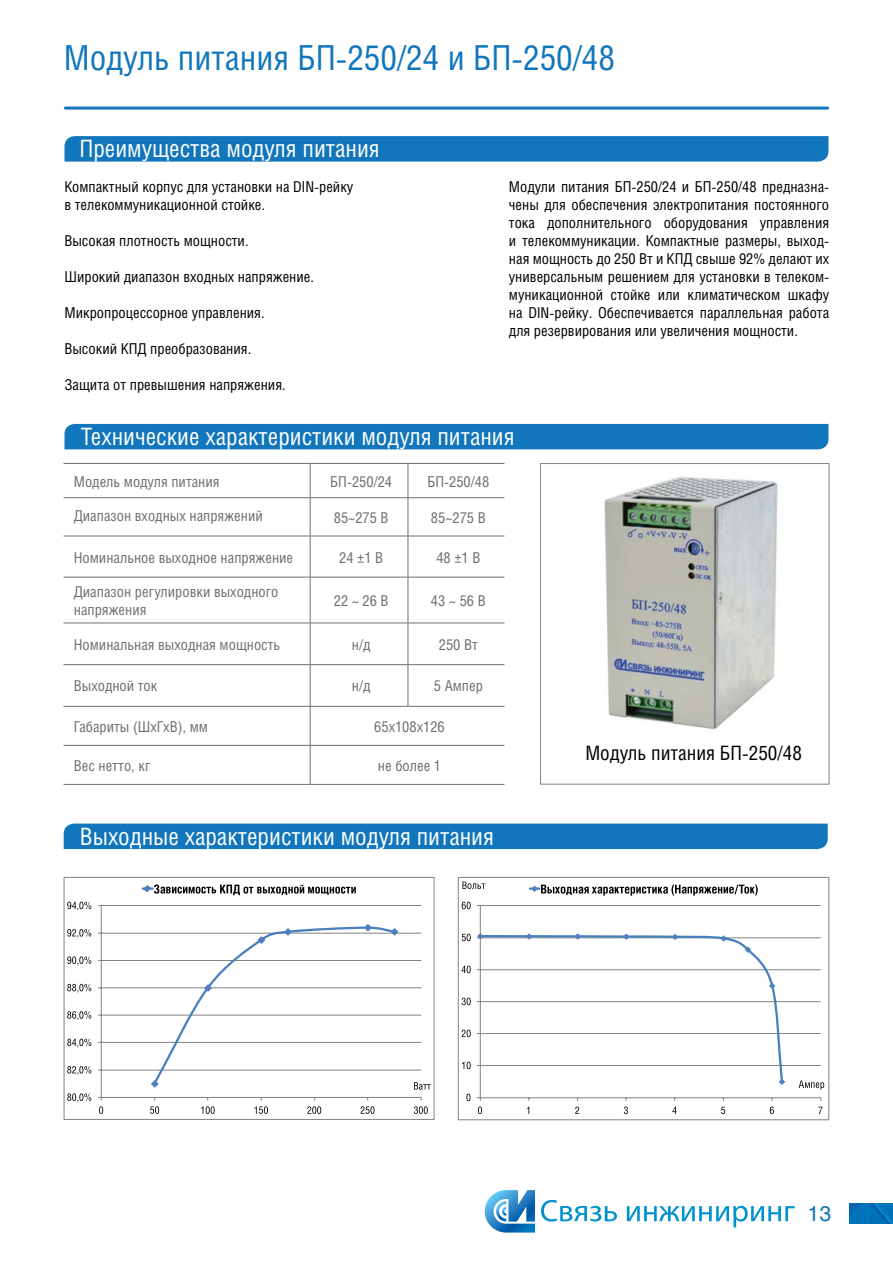
<style>
.page{position:relative;width:893px;height:1263px;background:#fff}
.page>*{position:absolute;margin:0;border:0;box-sizing:border-box;transform-origin:0 0}
.t1{font:34.5px "Helios Cond C";color:#1176bb}
.t2{font:24px "Helios Cond C";color:#fff}
.t3{font:21px "Helios C";color:#1176bb}
.t4{font:19.95px "Helios Cond C";color:#000}
.t5{font:15px/18px "Helios Cond C";color:#000}
.t6{font:15px/18px "Helios Cond C";color:#6d6e71}
</style>
<div class="page">
<hr style="left:65px;top:107px;width:763px;height:3px;background:#1176bb">
<svg style="left:485px;top:1190px;width:50px;height:42px"></svg>
<svg style="left:541px;top:1200px;width:76px;height:21px"></svg>
<svg style="left:627px;top:1206px;width:168px;height:21px"></svg>
<img style="left:849px;top:1203px;width:44px;height:20px">
<div style="left:540px;top:463px;width:289px;height:321px;border:1px solid #808285"></div>
<svg style="left:64px;top:136px;width:764px;height:26px;background:#1679bc"></svg>
<div style="left:64px;top:424px;width:764px;height:25px;background:#1176bb"></div>
<hr style="left:64px;top:463px;width:246px;height:1px;background:#6d6e71">
<hr style="left:310px;top:463px;width:98px;height:1px;background:#6d6e71">
<hr style="left:310px;top:464px;width:1px;height:33px;background:#6d6e71">
<hr style="left:408px;top:463px;width:96px;height:1px;background:#6d6e71">
<hr style="left:408px;top:464px;width:1px;height:33px;background:#6d6e71">
<hr style="left:64px;top:497px;width:246px;height:1px;background:#6d6e71">
<hr style="left:310px;top:497px;width:98px;height:1px;background:#6d6e71">
<hr style="left:310px;top:498px;width:1px;height:38px;background:#6d6e71">
<hr style="left:408px;top:497px;width:96px;height:1px;background:#6d6e71">
<hr style="left:408px;top:498px;width:1px;height:38px;background:#6d6e71">
<hr style="left:64px;top:536px;width:246px;height:1px;background:#6d6e71">
<hr style="left:310px;top:536px;width:98px;height:1px;background:#6d6e71">
<hr style="left:310px;top:536px;width:1px;height:41px;background:#6d6e71">
<hr style="left:408px;top:536px;width:96px;height:1px;background:#6d6e71">
<hr style="left:408px;top:536px;width:1px;height:41px;background:#6d6e71">
<hr style="left:64px;top:577px;width:246px;height:1px;background:#6d6e71">
<hr style="left:310px;top:577px;width:98px;height:1px;background:#6d6e71">
<hr style="left:310px;top:577px;width:1px;height:46px;background:#6d6e71">
<hr style="left:408px;top:577px;width:96px;height:1px;background:#6d6e71">
<hr style="left:408px;top:577px;width:1px;height:46px;background:#6d6e71">
<hr style="left:64px;top:623px;width:246px;height:1px;background:#6d6e71">
<hr style="left:310px;top:623px;width:98px;height:1px;background:#6d6e71">
<hr style="left:310px;top:623px;width:1px;height:41px;background:#6d6e71">
<hr style="left:408px;top:623px;width:96px;height:1px;background:#6d6e71">
<hr style="left:408px;top:623px;width:1px;height:41px;background:#6d6e71">
<hr style="left:64px;top:664px;width:246px;height:1px;background:#6d6e71">
<hr style="left:64px;top:706px;width:246px;height:1px;background:#6d6e71">
<hr style="left:310px;top:707px;width:1px;height:38px;background:#6d6e71">
<hr style="left:64px;top:745px;width:246px;height:1px;background:#6d6e71">
<hr style="left:310px;top:745px;width:98px;height:1px;background:#6d6e71">
<hr style="left:310px;top:746px;width:1px;height:38px;background:#6d6e71">
<hr style="left:408px;top:745px;width:96px;height:1px;background:#6d6e71">
<hr style="left:64px;top:784px;width:246px;height:1px;background:#6d6e71">
<hr style="left:310px;top:784px;width:98px;height:1px;background:#6d6e71">
<hr style="left:408px;top:784px;width:96px;height:1px;background:#6d6e71">
<hr style="left:310px;top:664px;width:98px;height:1px;background:#6d6e71">
<hr style="left:310px;top:665px;width:1px;height:41px;background:#6d6e71">
<hr style="left:408px;top:664px;width:96px;height:1px;background:#6d6e71">
<hr style="left:408px;top:665px;width:1px;height:41px;background:#6d6e71">
<hr style="left:310px;top:706px;width:98px;height:1px;background:#6d6e71">
<hr style="left:408px;top:706px;width:96px;height:1px;background:#6d6e71">
<div style="left:64px;top:823px;width:764px;height:26px;background:#1176bb"></div>
<img style="left:604px;top:477px;width:174px;height:253px">
<hr style="left:101px;top:905px;width:320px;height:1px;background:#808285">
<hr style="left:101px;top:933px;width:320px;height:1px;background:#808285">
<hr style="left:101px;top:960px;width:320px;height:1px;background:#808285">
<hr style="left:101px;top:987px;width:320px;height:1px;background:#808285">
<hr style="left:101px;top:1015px;width:320px;height:1px;background:#808285">
<hr style="left:101px;top:1042px;width:320px;height:1px;background:#808285">
<hr style="left:101px;top:1070px;width:320px;height:1px;background:#808285">
<hr style="left:101px;top:905px;width:1px;height:192px;background:#808285">
<hr style="left:101px;top:1097px;width:320px;height:1px;background:#808285">
<svg style="left:151px;top:924px;width:247px;height:164px"></svg>
<svg style="left:67px;top:1093px;width:24px;height:9px"></svg>
<svg style="left:67px;top:1066px;width:24px;height:9px"></svg>
<svg style="left:67px;top:1039px;width:24px;height:8px"></svg>
<svg style="left:67px;top:1011px;width:24px;height:9px"></svg>
<svg style="left:67px;top:984px;width:24px;height:9px"></svg>
<svg style="left:67px;top:956px;width:24px;height:9px"></svg>
<svg style="left:67px;top:929px;width:24px;height:9px"></svg>
<svg style="left:67px;top:902px;width:24px;height:8px"></svg>
<svg style="left:99px;top:1106px;width:4px;height:8px"></svg>
<svg style="left:150px;top:1106px;width:9px;height:8px"></svg>
<svg style="left:201px;top:1106px;width:14px;height:8px"></svg>
<svg style="left:254px;top:1106px;width:14px;height:8px"></svg>
<svg style="left:307px;top:1106px;width:14px;height:8px"></svg>
<svg style="left:361px;top:1106px;width:13px;height:8px"></svg>
<svg style="left:414px;top:1106px;width:14px;height:8px"></svg>
<svg style="left:143px;top:884px;width:213px;height:11px"></svg>
<div style="left:64px;top:877px;width:370px;height:243px;border:1px solid #808285"></div>
<svg style="left:414px;top:1082px;width:17px;height:8px"></svg>
<hr style="left:480px;top:1065px;width:341px;height:1px;background:#808285">
<hr style="left:480px;top:1033px;width:341px;height:1px;background:#808285">
<hr style="left:480px;top:1001px;width:341px;height:1px;background:#808285">
<hr style="left:480px;top:969px;width:341px;height:1px;background:#808285">
<hr style="left:480px;top:937px;width:341px;height:1px;background:#808285">
<hr style="left:480px;top:905px;width:341px;height:1px;background:#808285">
<hr style="left:480px;top:905px;width:1px;height:193px;background:#808285">
<hr style="left:480px;top:1097px;width:341px;height:1px;background:#808285">
<svg style="left:478px;top:935px;width:306px;height:149px"></svg>
<svg style="left:477px;top:933px;width:7px;height:6px"></svg>
<svg style="left:526px;top:933px;width:6px;height:7px"></svg>
<svg style="left:574px;top:933px;width:7px;height:7px"></svg>
<svg style="left:623px;top:933px;width:6px;height:7px"></svg>
<svg style="left:672px;top:934px;width:6px;height:6px"></svg>
<svg style="left:720px;top:935px;width:7px;height:7px"></svg>
<svg style="left:745px;top:946px;width:6px;height:7px"></svg>
<svg style="left:769px;top:982px;width:6px;height:7px"></svg>
<svg style="left:779px;top:1078px;width:6px;height:7px"></svg>
<svg style="left:466px;top:1094px;width:4px;height:7px"></svg>
<svg style="left:462px;top:1062px;width:9px;height:7px"></svg>
<svg style="left:462px;top:1030px;width:9px;height:7px"></svg>
<svg style="left:462px;top:998px;width:9px;height:7px"></svg>
<svg style="left:462px;top:966px;width:9px;height:7px"></svg>
<svg style="left:462px;top:934px;width:9px;height:7px"></svg>
<svg style="left:462px;top:902px;width:9px;height:7px"></svg>
<svg style="left:477px;top:1097px;width:5px;height:17px"></svg>
<svg style="left:527px;top:1098px;width:3px;height:16px"></svg>
<svg style="left:575px;top:1098px;width:4px;height:16px"></svg>
<svg style="left:624px;top:1098px;width:4px;height:16px"></svg>
<svg style="left:672px;top:1098px;width:4px;height:16px"></svg>
<svg style="left:721px;top:1107px;width:4px;height:7px"></svg>
<svg style="left:770px;top:1098px;width:4px;height:16px"></svg>
<svg style="left:818px;top:1107px;width:4px;height:7px"></svg>
<svg style="left:530px;top:884px;width:228px;height:12px"></svg>
<div style="left:458px;top:877px;width:371px;height:243px;border:1px solid #808285"></div>
<svg style="left:462px;top:881px;width:23px;height:8px"></svg>
<svg style="left:799px;top:1080px;width:25px;height:10px"></svg>
<h1 class="t1" style="left:64px;top:37px;width:553px">Модуль питания БП-250/24 и БП-250/48</h1>
<h2 class="t2" style="left:79px;top:134px;width:302px">Преимущества модуля питания</h2>
<p class="t5" style="left:64px;top:178px;width:290px">Компактный корпус для установки на DIN-рейку в телекоммуникационной стойке.</p>
<p class="t5" style="left:64px;top:232px;width:186px">Высокая плотность мощности.</p>
<p class="t5" style="left:64px;top:268px;width:251px">Широкий диапазон входных напряжение.</p>
<p class="t5" style="left:64px;top:304px;width:202px">Микропроцессорное управления.</p>
<p class="t5" style="left:64px;top:340px;width:188px">Высокий КПД преобразования.</p>
<p class="t5" style="left:64px;top:376px;width:223px">Защита от превышения напряжения.</p>
<p class="t5" style="left:509px;top:178px;width:322px;text-align:justify">Модули питания БП-250/24 и БП-250/48 предназна&shy;чены для обеспечения электропитания постоянного тока дополнительного оборудования управления и телекоммуникации. Компактные размеры, выход&shy;ная мощность до 250 Вт и КПД свыше 92% делают их универсальным решением для установки в телеком&shy;муникационной стойке или климатическом шкафу на DIN-рейку. Обеспечивается параллельная работа для резервирования или увеличения мощности.</p>
<h2 class="t2" style="left:81px;top:422px;width:435px">Технические характеристики модуля питания</h2>
<p class="t6" style="left:74px;top:472px;width:147px">Модель модуля питания</p>
<p class="t6" style="left:330px;top:472px;width:63px">БП-250/24</p>
<p class="t6" style="left:427px;top:472px;width:63px">БП-250/48</p>
<p class="t6" style="left:74px;top:506px;width:191px">Диапазон входных напряжений</p>
<p class="t6" style="left:334px;top:508px;width:56px">85~275 В</p>
<p class="t6" style="left:431px;top:508px;width:56px">85~275 В</p>
<p class="t6" style="left:74px;top:548px;width:221px">Номинальное выходное напряжение</p>
<p class="t6" style="left:339px;top:548px;width:45px">24 ±1 В</p>
<p class="t6" style="left:436px;top:548px;width:45px">48 ±1 В</p>
<p class="t6" style="left:74px;top:582px;width:206px">Диапазон регулировки выходного напряжения</p>
<p class="t6" style="left:334px;top:591px;width:56px">22 ~ 26 В</p>
<p class="t6" style="left:431px;top:591px;width:56px">43 ~ 56 В</p>
<p class="t6" style="left:74px;top:635px;width:208px">Номинальная выходная мощность</p>
<p class="t6" style="left:352px;top:635px;width:20px">н/д</p>
<p class="t6" style="left:439px;top:635px;width:40px">250 Вт</p>
<p class="t6" style="left:74px;top:677px;width:85px">Выходной ток</p>
<p class="t6" style="left:352px;top:677px;width:20px">н/д</p>
<p class="t6" style="left:434px;top:677px;width:51px">5 Ампер</p>
<p class="t6" style="left:74px;top:717px;width:136px">Габариты (ШхГхВ), мм</p>
<p class="t6" style="left:374px;top:717px;width:72px">65х108х126</p>
<p class="t6" style="left:74px;top:756px;width:78px">Вес нетто, кг</p>
<p class="t6" style="left:378px;top:756px;width:65px">не более 1</p>
<h2 class="t2" style="left:80px;top:822px;width:415px">Выходные характеристики модуля питания</h2>
<h3 class="t4" style="left:585px;top:741px;width:218px">Модуль питания БП-250/48</h3>
<h3 class="t3" style="left:808px;top:1201px;width:25px">13</h3>
</div>
